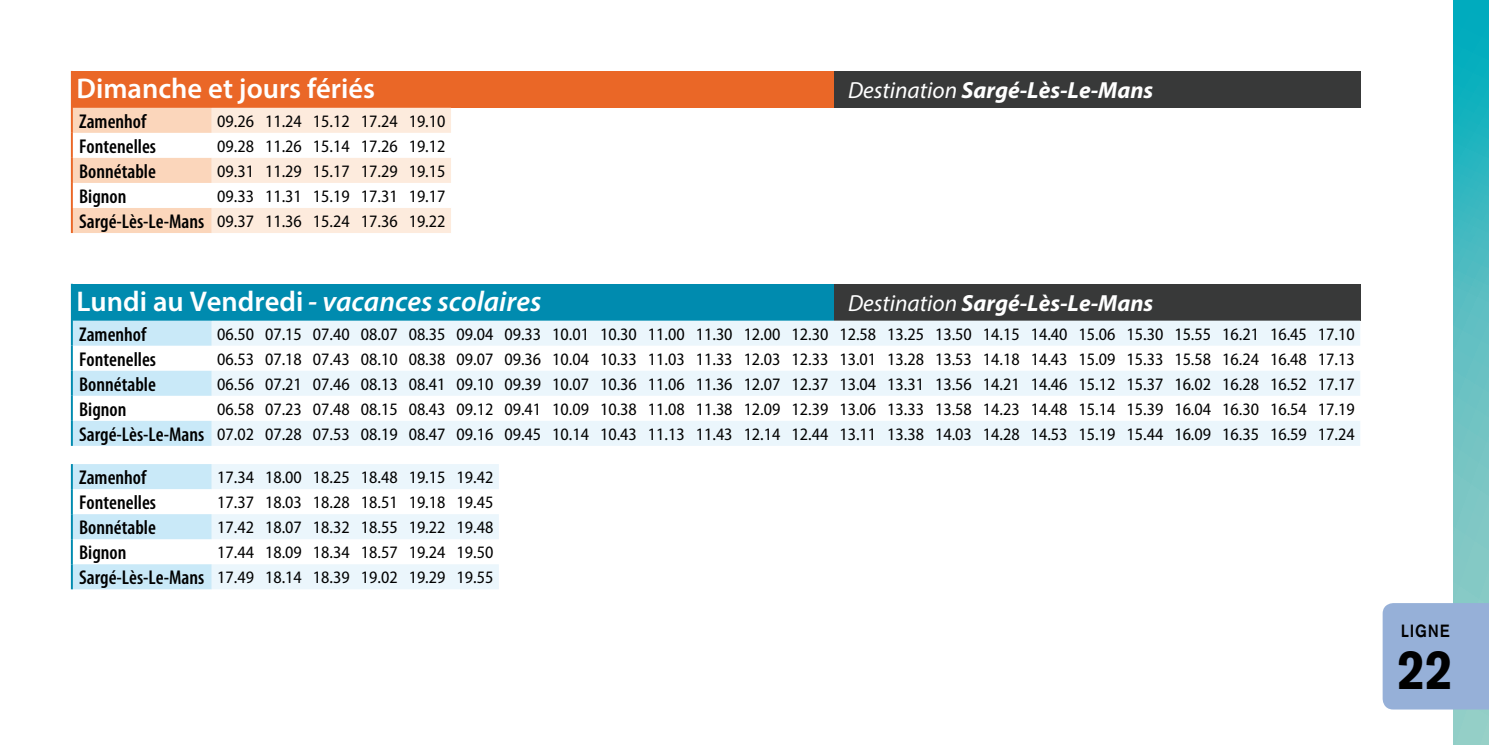
<style>
.page{position:relative;width:1489px;height:745px;background:#fff}
.page>*{position:absolute;margin:0;border:0;box-sizing:border-box;transform-origin:0 0}
.t1{font:700 55px "Akzidenz Grotesk BE";color:#000;scale:.9 1}
.t2{font:italic 600 28.5px "Myriad Pro";color:#fff}
.t3{font:600 28.5px "Myriad Pro";color:#fff}
.t4{font:italic 700 23.25px "Myriad Pro";color:#fff}
.t5{font:600 condensed 20px "Myriad Pro";color:#000}
.t6{font:semi-condensed 17.5px/25px "Myriad Pro";color:#000;text-align:right}
.t7{font:500 17.5px "Akzidenz Grotesk BE";letter-spacing:.05em;color:#000;scale:.9 1}
.s1{font-weight:400}
.s2{font-weight:600;font-stretch:condensed;font-size:20px}
.s3{font-style:normal}
</style>
<div class="page">
<svg style="left:1453px;top:0;width:35px;height:744px;background:#50bdc1"></svg>
<div style="left:72px;top:71px;width:761px;height:37px;background:#ea6727"></div>
<div style="left:833px;top:71px;width:527px;height:37px;background:#383939"></div>
<svg style="left:73px;top:108px;width:378px;height:125px"></svg>
<hr style="left:71px;top:71px;width:2px;height:37px;background:#ea6727">
<hr style="left:71px;top:108px;width:2px;height:25px;background:#ea6727">
<hr style="left:71px;top:133px;width:2px;height:25px;background:#ea6727">
<hr style="left:71px;top:158px;width:2px;height:25px;background:#ea6727">
<hr style="left:71px;top:183px;width:2px;height:25px;background:#ea6727">
<hr style="left:71px;top:208px;width:2px;height:25px;background:#ea6727">
<div style="left:72px;top:283px;width:761px;height:37px;background:#008baf"></div>
<div style="left:833px;top:283px;width:527px;height:37px;background:#383939"></div>
<svg style="left:73px;top:320px;width:139px;height:125px"></svg>
<svg style="left:212px;top:320px;width:1148px;height:125px;fill:#ebf6fc"></svg>
<hr style="left:71px;top:283px;width:2px;height:37px;background:#008baf">
<hr style="left:71px;top:320px;width:2px;height:25px;background:#008baf">
<hr style="left:71px;top:345px;width:2px;height:25px;background:#008baf">
<hr style="left:71px;top:370px;width:2px;height:25px;background:#008baf">
<hr style="left:71px;top:395px;width:2px;height:25px;background:#008baf">
<hr style="left:71px;top:420px;width:2px;height:25px;background:#008baf">
<svg style="left:73px;top:464px;width:426px;height:125px"></svg>
<hr style="left:71px;top:464px;width:2px;height:25px;background:#008baf">
<hr style="left:71px;top:489px;width:2px;height:25px;background:#008baf">
<hr style="left:71px;top:514px;width:2px;height:25px;background:#008baf">
<hr style="left:71px;top:539px;width:2px;height:25px;background:#008baf">
<hr style="left:71px;top:564px;width:2px;height:25px;background:#008baf">
<div style="left:1382px;top:602px;width:106px;height:107px;background:#96b0d8"></div>
<h2 class="t3" style="left:76px;top:71px;width:300px">Dimanche et jours fériés</h2>
<h3 class="t4" style="left:848px;top:75px;width:307px"><span class="s1">Destination</span> Sargé-Lès-Le-Mans</h3>
<p class="t5" style="left:79px;top:110px;width:69px">Zamenhof</p>
<p class="t6" style="left:217px;top:109px;width:230px">09.26 11.24 15.12 17.24 19.10</p>
<p class="t5" style="left:79px;top:135px;width:78px">Fontenelles</p>
<p class="t6" style="left:217px;top:134px;width:230px">09.28 11.26 15.14 17.26 19.12</p>
<p class="t5" style="left:79px;top:160px;width:78px">Bonnétable</p>
<p class="t6" style="left:217px;top:159px;width:230px">09.31 11.29 15.17 17.29 19.15</p>
<p class="t5" style="left:79px;top:185px;width:49px">Bignon</p>
<p class="t6" style="left:79px;top:184px;width:368px">09.33 11.31 15.19 17.31 19.17<br><span class="s2">Sargé-Lès-Le-Mans</span> 09.37 11.36 15.24 17.36 19.22</p>
<h2 class="t2" style="left:76px;top:283px;width:466px"><span class="s3">Lundi au Vendredi</span> - vacances scolaires</h2>
<h3 class="t4" style="left:848px;top:288px;width:307px"><span class="s1">Destination</span> Sargé-Lès-Le-Mans</h3>
<p class="t5" style="left:79px;top:323px;width:69px">Zamenhof</p>
<p class="t6" style="left:217px;top:321px;width:1138px">06.50 07.15 07.40 08.07 08.35 09.04 09.33 10.01 10.30 11.00 11.30 12.00 12.30 12.58 13.25 13.50 14.15 14.40 15.06 15.30 15.55 16.21 16.45 17.10</p>
<p class="t5" style="left:79px;top:348px;width:78px">Fontenelles</p>
<p class="t6" style="left:217px;top:346px;width:1138px">06.53 07.18 07.43 08.10 08.38 09.07 09.36 10.04 10.33 11.03 11.33 12.03 12.33 13.01 13.28 13.53 14.18 14.43 15.09 15.33 15.58 16.24 16.48 17.13</p>
<p class="t5" style="left:79px;top:373px;width:78px">Bonnétable</p>
<p class="t6" style="left:217px;top:371px;width:1138px">06.56 07.21 07.46 08.13 08.41 09.10 09.39 10.07 10.36 11.06 11.36 12.07 12.37 13.04 13.31 13.56 14.21 14.46 15.12 15.37 16.02 16.28 16.52 17.17</p>
<p class="t5" style="left:79px;top:398px;width:49px">Bignon</p>
<p class="t6" style="left:79px;top:396px;width:1276px">06.58 07.23 07.48 08.15 08.43 09.12 09.41 10.09 10.38 11.08 11.38 12.09 12.39 13.06 13.33 13.58 14.23 14.48 15.14 15.39 16.04 16.30 16.54 17.19<br><span class="s2">Sargé-Lès-Le-Mans</span> 07.02 07.28 07.53 08.19 08.47 09.16 09.45 10.14 10.43 11.13 11.43 12.14 12.44 13.11 13.38 14.03 14.28 14.53 15.19 15.44 16.09 16.35 16.59 17.24</p>
<p class="t5" style="left:79px;top:466px;width:69px">Zamenhof</p>
<p class="t6" style="left:217px;top:465px;width:277px">17.34 18.00 18.25 18.48 19.15 19.42</p>
<p class="t5" style="left:79px;top:491px;width:78px">Fontenelles</p>
<p class="t6" style="left:217px;top:490px;width:277px">17.37 18.03 18.28 18.51 19.18 19.45</p>
<p class="t5" style="left:79px;top:516px;width:78px">Bonnétable</p>
<p class="t6" style="left:217px;top:515px;width:277px">17.42 18.07 18.32 18.55 19.22 19.48</p>
<p class="t5" style="left:79px;top:541px;width:49px">Bignon</p>
<p class="t6" style="left:79px;top:540px;width:415px">17.44 18.09 18.34 18.57 19.24 19.50<br><span class="s2">Sargé-Lès-Le-Mans</span> 17.49 18.14 18.39 19.02 19.29 19.55</p>
<p class="t7" style="left:1400px;top:619px;width:56px">LIGNE</p>
<h1 class="t1" style="left:1397px;top:637px;width:63px">22</h1>
</div>
